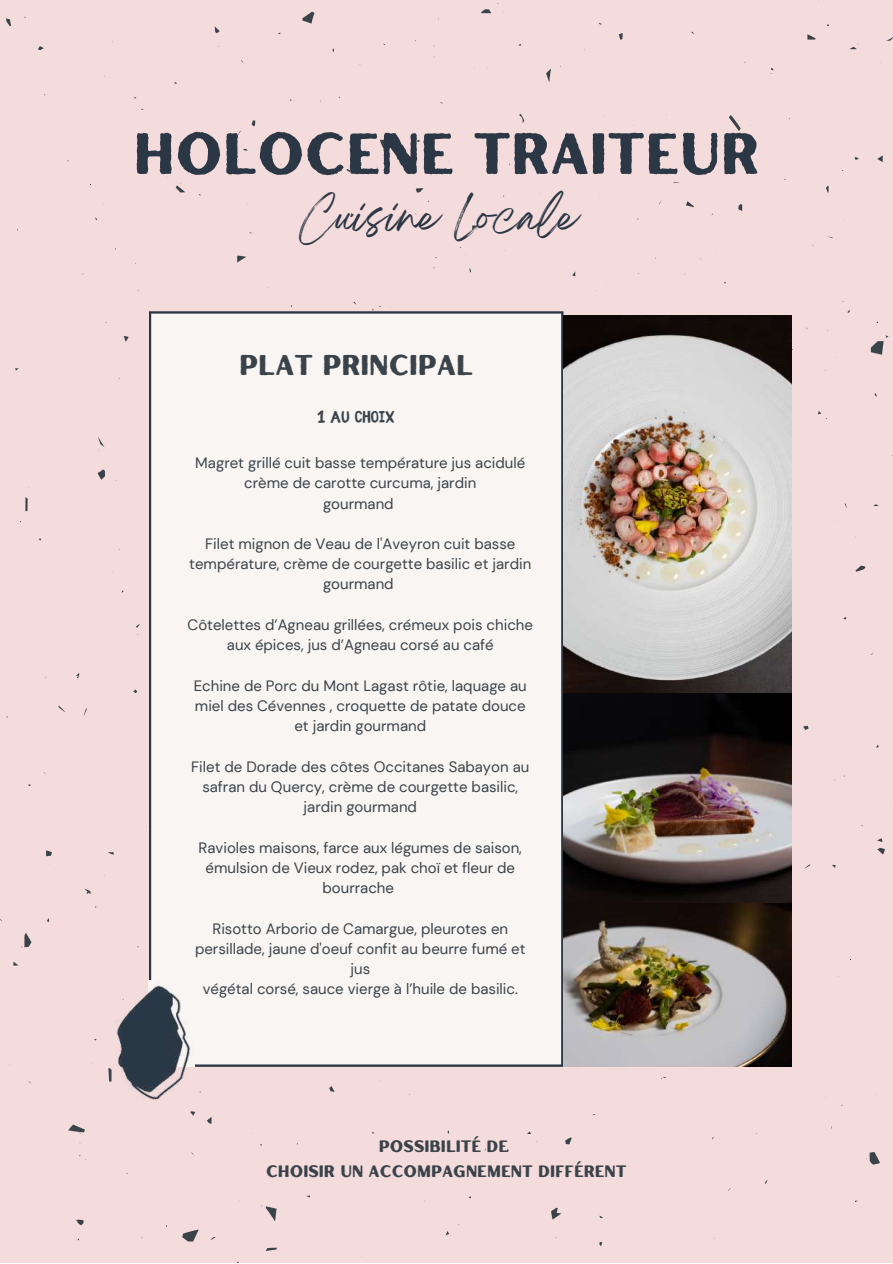
<style>
.page{position:relative;width:893px;height:1264px;background:#fff}
.page>*{position:absolute;margin:0;border:0;box-sizing:border-box;transform-origin:0 0}
.t1{font:57.9px "Hertical Sans Rough";color:#2b3745}
.t2{font:37.5px "Breathing";color:#2b3745}
.t3{font:28.5px "Hertical Sans Rough";color:#3b434a}
.t4{font:700 18px "Fibre Vintage Full";color:#3b434a}
.t5{font:16.5px/24.8px "Hertical Sans Rough";color:#3b434a;text-align:center}
.t6{font:15px/20.2px "DM Sans";color:#3b434a;text-align:center}
</style>
<div class="page">
<div style="left:0;top:0;width:892px;height:1262px;background:#f4dcdc"></div>
<svg style="left:58px;top:705px;width:8px;height:7px"></svg>
<svg style="left:97px;top:469px;width:8px;height:10px"></svg>
<svg style="left:207px;top:1117px;width:4px;height:6px"></svg>
<svg style="left:13px;top:961px;width:5px;height:4px"></svg>
<svg style="left:108px;top:1068px;width:3px;height:13px"></svg>
<svg style="left:68px;top:1124px;width:17px;height:9px"></svg>
<svg style="left:124px;top:336px;width:5px;height:6px"></svg>
<svg style="left:76px;top:1219px;width:7px;height:6px"></svg>
<svg style="left:685px;top:201px;width:9px;height:6px"></svg>
<svg style="left:6px;top:18px;width:5px;height:8px"></svg>
<svg style="left:565px;top:1137px;width:6px;height:7px"></svg>
<svg style="left:252px;top:120px;width:3px;height:6px"></svg>
<svg style="left:855px;top:565px;width:10px;height:6px"></svg>
<svg style="left:25px;top:497px;width:3px;height:14px"></svg>
<svg style="left:546px;top:68px;width:5px;height:14px"></svg>
<svg style="left:329px;top:1083px;width:6px;height:9px"></svg>
<svg style="left:866px;top:1152px;width:13px;height:12px"></svg>
<svg style="left:850px;top:44px;width:8px;height:5px"></svg>
<svg style="left:807px;top:34px;width:8px;height:6px"></svg>
<svg style="left:481px;top:9px;width:10px;height:5px"></svg>
<svg style="left:472px;top:225px;width:6px;height:5px"></svg>
<svg style="left:46px;top:850px;width:6px;height:6px"></svg>
<svg style="left:416px;top:188px;width:7px;height:5px"></svg>
<svg style="left:84px;top:888px;width:7px;height:6px"></svg>
<svg style="left:237px;top:255px;width:9px;height:7px"></svg>
<svg style="left:551px;top:1207px;width:10px;height:12px"></svg>
<svg style="left:877px;top:156px;width:5px;height:6px"></svg>
<svg style="left:380px;top:140px;width:6px;height:8px"></svg>
<svg style="left:98px;top:437px;width:6px;height:14px"></svg>
<svg style="left:215px;top:26px;width:5px;height:7px"></svg>
<svg style="left:190px;top:1111px;width:5px;height:4px"></svg>
<svg style="left:617px;top:33px;width:5px;height:7px"></svg>
<svg style="left:519px;top:114px;width:5px;height:9px"></svg>
<svg style="left:817px;top:411px;width:9px;height:8px"></svg>
<svg style="left:729px;top:115px;width:11px;height:16px"></svg>
<svg style="left:182px;top:1229px;width:17px;height:12px"></svg>
<svg style="left:593px;top:160px;width:7px;height:10px"></svg>
<svg style="left:84px;top:708px;width:3px;height:8px"></svg>
<svg style="left:877px;top:838px;width:8px;height:16px"></svg>
<svg style="left:302px;top:11px;width:12px;height:13px"></svg>
<svg style="left:38px;top:46px;width:6px;height:4px"></svg>
<svg style="left:350px;top:213px;width:4px;height:4px"></svg>
<svg style="left:176px;top:183px;width:9px;height:9px"></svg>
<svg style="left:266px;top:1247px;width:11px;height:3px"></svg>
<svg style="left:870px;top:335px;width:18px;height:20px"></svg>
<svg style="left:261px;top:1205px;width:15px;height:16px"></svg>
<svg style="left:803px;top:725px;width:5px;height:5px"></svg>
<svg style="left:21px;top:933px;width:10px;height:14px"></svg>
<svg style="left:738px;top:204px;width:4px;height:7px"></svg>
<div style="left:149px;top:311px;width:414px;height:755px;background:#f8f5f2"></div>
<img style="left:116px;top:980px;width:79px;height:120px">
<img style="left:563px;top:315px;width:228px;height:378px">
<img style="left:563px;top:693px;width:228px;height:210px">
<img style="left:563px;top:903px;width:228px;height:163px">
<h1 class="t1" style="left:133px;top:114px;width:628px">HOLOCENE TRAITEUR</h1>
<h2 class="t2" style="left:299px;top:205px;width:280px">Cuisine Locale</h2>
<h3 class="t3" style="left:239px;top:345px;width:235px">PLAT PRINCIPAL</h3>
<p class="t4" style="left:317px;top:409px;width:78px">1 AU CHOIX</p>
<p class="t6" style="left:195px;top:453px;width:331px">Magret grillé cuit basse température jus acidulé crème de carotte curcuma, jardin<br>gourmand</p>
<p class="t6" style="left:189px;top:533px;width:343px">Filet mignon de Veau de l'Aveyron cuit basse température, crème de courgette basilic et jardin gourmand</p>
<p class="t6" style="left:188px;top:614px;width:347px">Côtelettes d’Agneau grillées, crémeux pois chiche aux épices, jus d’Agneau corsé au café</p>
<p class="t6" style="left:194px;top:675px;width:334px">Echine de Porc du Mont Lagast rôtie, laquage au miel des Cévennes , croquette de patate douce et jardin gourmand</p>
<p class="t6" style="left:191px;top:756px;width:339px">Filet de Dorade des côtes Occitanes Sabayon au safran du Quercy, crème de courgette basilic, jardin gourmand</p>
<p class="t6" style="left:199px;top:837px;width:325px">Ravioles maisons, farce aux légumes de saison, émulsion de Vieux rodez, pak choï et fleur de bourrache</p>
<p class="t6" style="left:195px;top:918px;width:332px">Risotto Arborio de Camargue, pleurotes en persillade, jaune d'oeuf confit au beurre fumé et jus<br>végétal corsé, sauce vierge à l’huile de basilic.</p>
<p class="t5" style="left:266px;top:1133px;width:362px">POSSIBILITÉ DE<br>CHOISIR UN ACCOMPAGNEMENT DIFFÉRENT</p>
</div>
